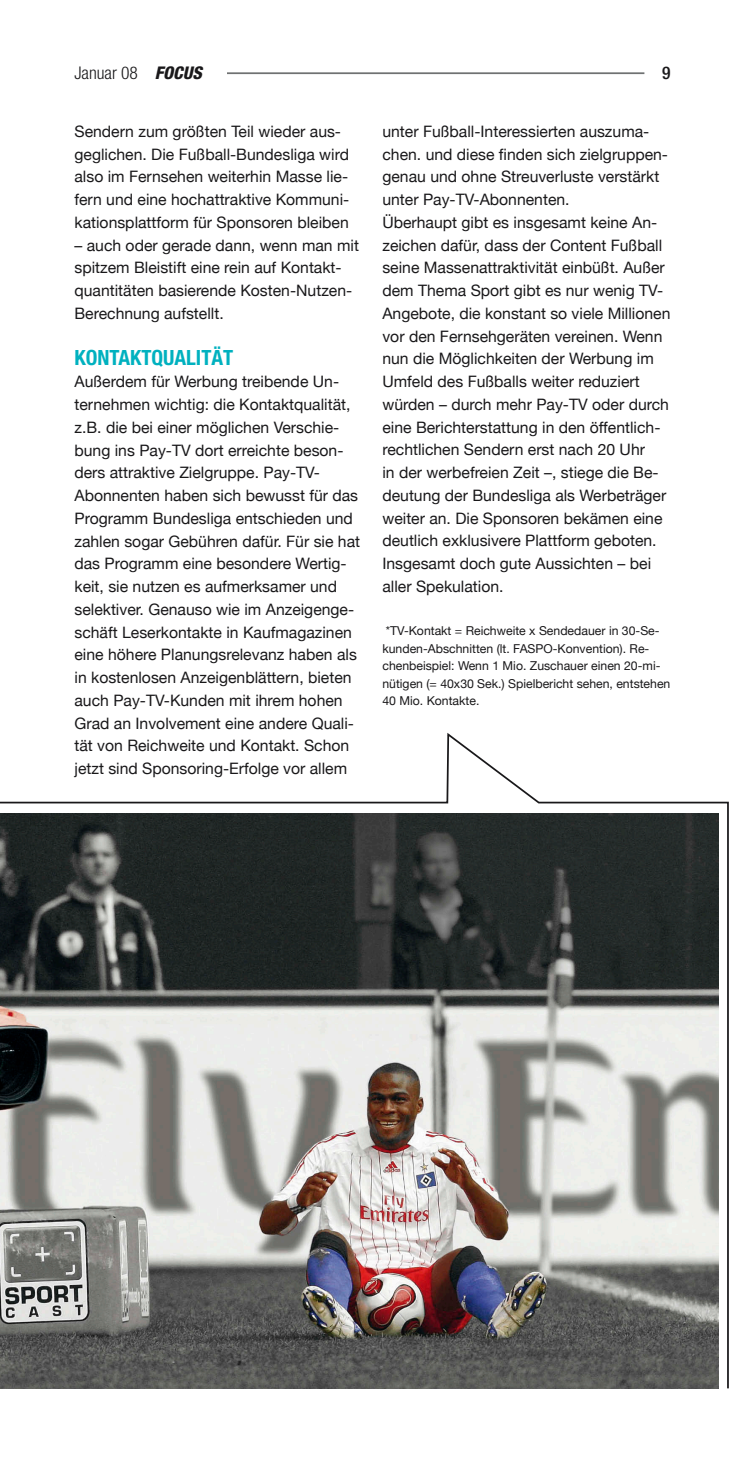
<style>
.page{position:relative;width:745px;height:1474px;background:#fff}
.page>*{position:absolute;margin:0;border:0;box-sizing:border-box;transform-origin:0 0}
.t1{font:700 condensed 21px "Helvetica Neue";color:#00b1bf}
.t2{font:300 condensed 17.5px "Helvetica Neue";color:#19181a}
.t3{font:500 condensed 17.5px "Helvetica Neue";color:#19181a}
.t4{font:15.75px/22.8px "Helvetica Neue";color:#19181a}
.t5{font:12.25px/17.5px "Helvetica Neue";color:#19181a}
.s1{font-weight:800;font-style:italic}
</style>
<div class="page">
<hr style="left:75px;top:72px;width:569px;height:2px;background:#6f7172">
<div style="left:74px;top:60px;width:153px;height:41px;background:#fff"></div>
<svg style="left:0;top:733px;width:729px;height:656px;background:#8b8b89"></svg>
<p class="t2" style="left:74px;top:63px;width:110px">Januar 08 <span class="s1">FOCUS</span></p>
<p class="t3" style="left:661px;top:62px;width:10px">9</p>
<p class="t4" style="left:74px;top:120px;width:276px">Sendern zum größten Teil wieder aus&shy;geglichen. Die Fußball-Bundesliga wird also im Fernsehen weiterhin Masse lie&shy;fern und eine hochattraktive Kommuni&shy;kationsplattform für Sponsoren bleiben</p>
<p class="t4" style="left:74px;top:233px;width:286px">– auch oder gerade dann, wenn man mit spitzem Bleistift eine rein auf Kontakt&shy;quantitäten basierende Kosten-Nutzen-Berechnung aufstellt.</p>
<h1 class="t1" style="left:74px;top:344px;width:160px">KONTAKTQUALITÄT</h1>
<p class="t4" style="left:74px;top:370px;width:287px">Außerdem für Werbung treibende Un&shy;ternehmen wichtig: die Kontaktqualität, z.B. die bei einer möglichen Verschie&shy;bung ins Pay-TV dort erreichte beson&shy;ders attraktive Zielgruppe. Pay-TV-Abonnenten haben sich bewusst für das Programm Bundesliga entschieden und zahlen sogar Gebühren dafür. Für sie hat das Programm eine besondere Wertig&shy;keit, sie nutzen es aufmerksamer und selektiver. Genauso wie im Anzeigenge&shy;schäft Leserkontakte in Kaufmagazinen eine höhere Planungsrelevanz haben als in kostenlosen Anzeigenblättern, bieten auch Pay-TV-Kunden mit ihrem hohen Grad an Involvement eine andere Quali&shy;tät von Reichweite und Kontakt. Schon jetzt sind Sponsoring-Erfolge vor allem</p>
<p class="t4" style="left:382px;top:120px;width:289px">unter Fußball-Interessierten auszuma&shy;chen. und diese finden sich zielgruppen&shy;genau und ohne Streuverluste verstärkt unter Pay-TV-Abonnenten.<br>Überhaupt gibt es insgesamt keine An&shy;zeichen dafür, dass der Content Fußball seine Massenattraktivität einbüßt. Außer dem Thema Sport gibt es nur wenig TV-Angebote, die konstant so viele Millionen vor den Fernsehgeräten vereinen. Wenn nun die Möglichkeiten der Werbung im Umfeld des Fußballs weiter reduziert würden – durch mehr Pay-TV oder durch eine Berichterstattung in den öffentlich&shy;rechtlichen Sendern erst nach 20 Uhr<br>in der werbefreien Zeit –, stiege die Be&shy;deutung der Bundesliga als Werbeträger weiter an. Die Sponsoren bekämen eine deutlich exklusivere Plattform geboten.<br>Insgesamt doch gute Aussichten – bei aller Spekulation.</p>
<p class="t5" style="left:382px;top:622px;width:289px">*TV-Kontakt = Reichweite x Sendedauer in 30-Se&shy;kunden-Abschnitten (lt. FASPO-Konvention). Re&shy;chenbeispiel: Wenn 1 Mio. Zuschauer einen 20-mi&shy;nütigen (= 40x30 Sek.) Spielbericht sehen, entstehen 40 Mio. Kontakte.</p>
</div>
